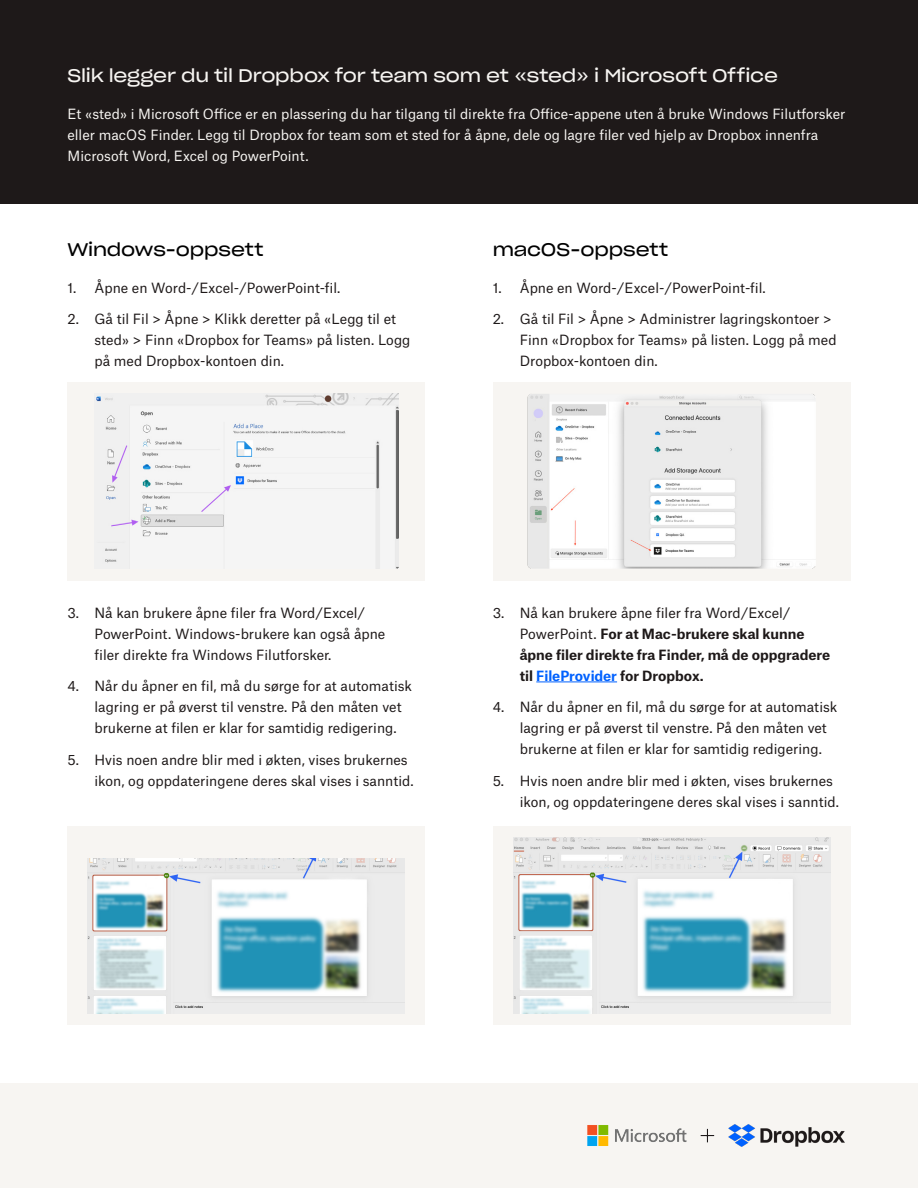
<style>
.page{position:relative;width:918px;height:1188px;background:#fff}
.page>*{position:absolute;margin:0;border:0;box-sizing:border-box;transform-origin:0 0}
.t1{font:18px "Sharp Grotesk Book 23";letter-spacing:-.01em;color:#f7f5f2}
.t2{font:18px "Sharp Grotesk Book 23";letter-spacing:-.01em;color:#000}
.t3{font:13.5px/21px "Atlas Grotesk";color:#1e1919}
.t4{font:13.5px/21px "Atlas Grotesk";color:#f7f5f2}
.t5{font:700 13.5px/21px "Atlas Grotesk";letter-spacing:-.005em;color:#1e1919}
.s1{font-weight:400}
.s2{color:#0061fe}
</style>
<div class="page">
<div style="left:0;top:1083px;width:918px;height:105px;background:#f7f5f2"></div>
<div style="left:0;top:0;width:918px;height:203px;background:#1e1919"></div>
<div style="left:68px;top:382px;width:357px;height:199px;background:#f7f5f2"></div>
<img style="left:96px;top:394px;width:303px;height:175px">
<hr style="left:536px;top:682px;width:81px;height:1px;background:#0061fe">
<div style="left:493px;top:382px;width:357px;height:199px;background:#f7f5f2"></div>
<img style="left:527px;top:394px;width:288px;height:175px">
<div style="left:68px;top:826px;width:357px;height:199px;background:#f7f5f2"></div>
<img style="left:88px;top:859px;width:317px;height:154px">
<div style="left:493px;top:826px;width:357px;height:199px;background:#f7f5f2"></div>
<img style="left:513px;top:838px;width:317px;height:175px">
<img style="left:587px;top:1124px;width:258px;height:23px">
<h2 class="t1" style="left:68px;top:60px;width:712px">Slik legger du til Dropbox for team som et «sted» i Microsoft Office</h2>
<p class="t4" style="left:68px;top:102px;width:780px">Et «sted» i Microsoft Office er en plassering du har tilgang til direkte fra Office-appene uten å bruke Windows Filutforsker eller macOS Finder. Legg til Dropbox for team som et sted for å åpne, dele og lagre filer ved hjelp av Dropbox innenfra<br>Microsoft Word, Excel og PowerPoint.</p>
<h2 class="t2" style="left:68px;top:234px;width:198px">Windows-oppsett</h2>
<h2 class="t2" style="left:493px;top:234px;width:177px">macOS-oppsett</h2>
<p class="t3" style="left:493px;top:276px;width:274px">1. Åpne en Word-/Excel-/PowerPoint-fil.</p>
<p class="t3" style="left:520px;top:307px;width:318px;text-indent:-27px">2. Gå til Fil &gt; Åpne &gt; Administrer lagringskontoer &gt;<br>Finn «Dropbox for Teams» på listen. Logg på med<br>Dropbox-kontoen din.</p>
<p class="t3" style="left:68px;top:276px;width:274px">1. Åpne en Word-/Excel-/PowerPoint-fil.</p>
<p class="t3" style="left:94px;top:307px;width:318px;text-indent:-27px">2. Gå til Fil &gt; Åpne &gt; Klikk deretter på «Legg til et sted» &gt; Finn «Dropbox for Teams» på listen. Logg på med Dropbox-kontoen din.</p>
<p class="t3" style="left:94px;top:600px;width:292px;text-indent:-27px">3. Nå kan brukere åpne filer fra Word/Excel/<br>PowerPoint. Windows-brukere kan også åpne filer direkte fra Windows Filutforsker.</p>
<p class="t3" style="left:94px;top:674px;width:319px;text-indent:-27px">4. Når du åpner en fil, må du sørge for at automatisk lagring er på øverst til venstre. På den måten vet brukerne at filen er klar for samtidig redigering.</p>
<p class="t3" style="left:94px;top:748px;width:321px;text-indent:-27px">5. Hvis noen andre blir med i økten, vises brukernes ikon, og oppdateringene deres skal vises i sanntid.</p>
<p class="t5" style="left:520px;top:601px;width:312px;text-indent:-27px"><span class="s1">3. Nå kan brukere åpne filer fra Word/Excel/ PowerPoint.</span> For at Mac-brukere skal kunne åpne filer direkte fra Finder, må de oppgradere til <span class="s2">FileProvider</span> for Dropbox.</p>
<p class="t3" style="left:520px;top:695px;width:319px;text-indent:-27px">4. Når du åpner en fil, må du sørge for at automatisk lagring er på øverst til venstre. På den måten vet brukerne at filen er klar for samtidig redigering.</p>
<p class="t3" style="left:520px;top:769px;width:321px;text-indent:-27px">5. Hvis noen andre blir med i økten, vises brukernes ikon, og oppdateringene deres skal vises i sanntid.</p>
</div>
